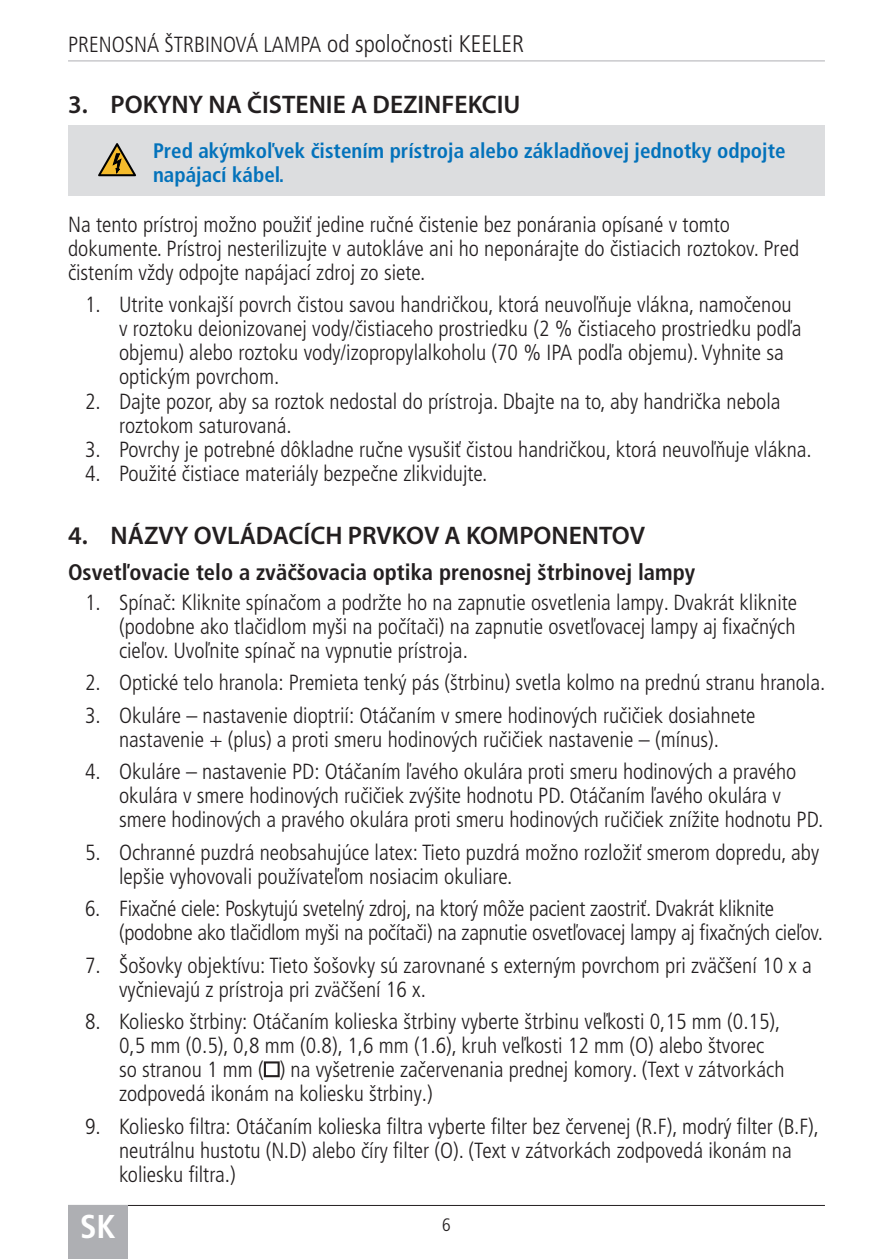
<style>
.page{position:relative;width:893px;height:1259px;background:#fff}
.page>*{position:absolute;margin:0;border:0;box-sizing:border-box;transform-origin:0 0}
.t1{font:700 condensed 33px "Frutiger LT Pro";color:#fff}
.t2{font:600 25.5px "Myriad Pro";color:#231f20}
.t3{font:700 condensed 22.5px "Frutiger LT Pro";color:#231f20}
.t4{font:300 condensed 21.9px/24px "Frutiger LT Pro";color:#231f20}
.t5{font:700 condensed 21px/24px "Frutiger LT Pro";color:#0372bb}
.t6{font:300 condensed 18px "Frutiger LT Pro";color:#231f20}
.s1{font-size:24px}
</style>
<div class="page">
<hr style="left:68px;top:1205px;width:757px;height:1px;background:#231f20">
<div style="left:68px;top:1205px;width:60px;height:54px;background:#aeafb3"></div>
<hr style="left:68px;top:60px;width:757px;height:1px;background:#aeafb3">
<div style="left:68px;top:125px;width:757px;height:71px;background:#dcdddf"></div>
<svg style="left:264px;top:1061px;width:16px;height:16px"></svg>
<svg style="left:98px;top:143px;width:38px;height:33px"></svg>
<p class="t4" style="left:68px;top:33px;width:458px">PRENOSNÁ ŠTRBINOVÁ LAMPA <span class="s1">od spoločnosti KEELER</span></p>
<p class="t2" style="left:68px;top:88px;width:454px">3. POKYNY NA ČISTENIE A DEZINFEKCIU</p>
<p class="t5" style="left:153px;top:139px;width:634px">Pred akýmkoľvek čistením prístroja alebo základňovej jednotky odpojte napájací kábel.</p>
<p class="t4" style="left:68px;top:212px;width:733px">Na tento prístroj možno použiť jedine ručné čistenie bez ponárania opísané v tomto dokumente. Prístroj nesterilizujte v autokláve ani ho neponárajte do čistiacich roztokov. Pred čistením vždy odpojte napájací zdroj zo siete.</p>
<p class="t4" style="left:119px;top:293px;width:684px;text-indent:-34px">1. Utrite vonkajší povrch čistou savou handričkou, ktorá neuvoľňuje vlákna, namočenou v roztoku deionizovanej vody/čistiaceho prostriedku (2 % čistiaceho prostriedku podľa objemu) alebo roztoku vody/izopropylalkoholu (70 % IPA podľa objemu). Vyhnite sa optickým povrchom.</p>
<p class="t4" style="left:119px;top:389px;width:663px;text-indent:-34px">2. Dajte pozor, aby sa roztok nedostal do prístroja. Dbajte na to, aby handrička nebola roztokom saturovaná.</p>
<p class="t4" style="left:85px;top:437px;width:728px">3. Povrchy je potrebné dôkladne ručne vysušiť čistou handričkou, ktorá neuvoľňuje vlákna.</p>
<p class="t4" style="left:85px;top:462px;width:404px">4. Použité čistiace materiály bezpečne zlikvidujte.</p>
<p class="t2" style="left:68px;top:519px;width:578px">4. NÁZVY OVLÁDACÍCH PRVKOV A KOMPONENTOV</p>
<p class="t3" style="left:68px;top:559px;width:629px">Osvetľovacie telo a zväčšovacia optika prenosnej štrbinovej lampy</p>
<p class="t4" style="left:119px;top:590px;width:680px;text-align:justify;text-indent:-34px">1. Spínač: Kliknite spínačom a podržte ho na zapnutie osvetlenia lampy. Dvakrát kliknite (podobne ako tlačidlom myši na počítači) na zapnutie osvetľovacej lampy aj fixačných cieľov. Uvoľnite spínač na vypnutie prístroja.</p>
<p class="t4" style="left:85px;top:671px;width:742px">2. Optické telo hranola: Premieta tenký pás (štrbinu) svetla kolmo na prednú stranu hranola.</p>
<p class="t4" style="left:85px;top:703px;width:672px;text-align:center">3. Okuláre – nastavenie dioptrií: Otáčaním v smere hodinových ručičiek dosiahnete nastavenie + (plus) a proti smeru hodinových ručičiek nastavenie – (mínus).</p>
<p class="t4" style="left:119px;top:760px;width:706px;text-indent:-34px">4. Okuláre – nastavenie PD: Otáčaním ľavého okulára proti smeru hodinových a pravého okulára v smere hodinových ručičiek zvýšite hodnotu PD. Otáčaním ľavého okulára v smere hodinových a pravého okulára proti smeru hodinových ručičiek znížite hodnotu PD.</p>
<p class="t4" style="left:119px;top:840px;width:702px;text-indent:-34px">5. Ochranné puzdrá neobsahujúce latex: Tieto puzdrá možno rozložiť smerom dopredu, aby lepšie vyhovovali používateľom nosiacim okuliare.</p>
<p class="t4" style="left:119px;top:897px;width:705px;text-indent:-34px">6. Fixačné ciele: Poskytujú svetelný zdroj, na ktorý môže pacient zaostriť. Dvakrát kliknite (podobne ako tlačidlom myši na počítači) na zapnutie osvetľovacej lampy aj fixačných cieľov.</p>
<p class="t4" style="left:119px;top:953px;width:694px;text-indent:-34px">7. Šošovky objektívu: Tieto šošovky sú zarovnané s externým povrchom pri zväčšení 10 x a vyčnievajú z prístroja pri zväčšení 16 x.</p>
<p class="t4" style="left:119px;top:1010px;width:667px;text-indent:-34px">8. Koliesko štrbiny: Otáčaním kolieska štrbiny vyberte štrbinu veľkosti 0,15 mm (0.15), 0,5 mm (0.5), 0,8 mm (0.8), 1,6 mm (1.6), kruh veľkosti 12 mm (O) alebo štvorec so stranou 1 mm ( ) na vyšetrenie začervenania prednej komory. (Text v zátvorkách zodpovedá ikonám na koliesku štrbiny.)</p>
<p class="t4" style="left:119px;top:1114px;width:702px;text-indent:-34px">9. Koliesko filtra: Otáčaním kolieska filtra vyberte filter bez červenej (R.F), modrý filter (B.F), neutrálnu hustotu (N.D) alebo číry filter (O). (Text v zátvorkách zodpovedá ikonám na koliesku filtra.)</p>
<h1 class="t1" style="left:80px;top:1207px;width:37px">SK</h1>
<p class="t6" style="left:442px;top:1214px;width:10px">6</p>
</div>
